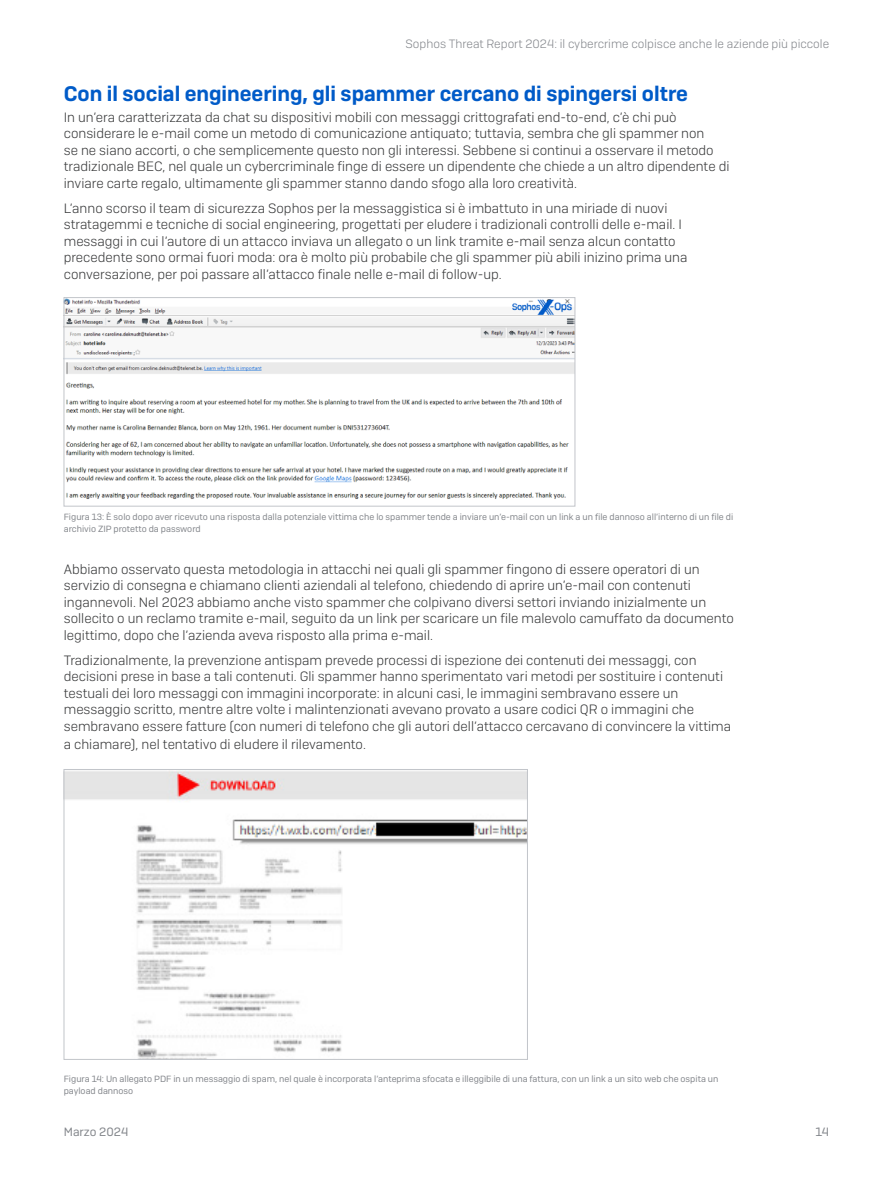
<style>
.page{position:relative;width:893px;height:1191px;background:#fff}
.page>*{position:absolute;margin:0;border:0;box-sizing:border-box;transform-origin:0 0}
.Subheading_1{font:600 21px "Sophos Sans";color:#005bc8}
.Body_Copy{font:300 13.5px/16.5px "Sophos Sans";color:#363738}
.t1{font:300 12px "Sophos Sans";color:#83868b}
.t2{font:12px "Sophos Sans";color:#83868b}
.Note{font:9px/12px "Sophos Sans";color:#83868b}
</style>
<div class="page">
<img style="left:66px;top:299px;width:507px;height:200px">
<div style="left:64px;top:297px;width:511px;height:209px;border:1px solid #c2c5ca"></div>
<img style="left:66px;top:771px;width:460px;height:286px">
<div style="left:64px;top:769px;width:464px;height:290px;border:1px solid #c2c5ca"></div>
<p class="t1" style="left:406px;top:36px;width:425px">Sophos Threat Report 2024: il cybercrime colpisce anche le aziende più piccole</p>
<p class="Subheading_1" style="left:64px;top:80px;width:626px">Con il social engineering, gli spammer cercano di spingersi oltre</p>
<p class="Body_Copy" style="left:64px;top:108px;width:667px">In un’era caratterizzata da chat su dispositivi mobili con messaggi crittografati end-to-end, c’è chi può considerare le e-mail come un metodo di comunicazione antiquato; tuttavia, sembra che gli spammer non<br>se ne siano accorti, o che semplicemente questo non gli interessi. Sebbene si continui a osservare il metodo tradizionale BEC, nel quale un cybercriminale finge di essere un dipendente che chiede a un altro dipendente di inviare carte regalo, ultimamente gli spammer stanno dando sfogo alla loro creatività.</p>
<p class="Body_Copy" style="left:64px;top:199px;width:625px">L’anno scorso il team di sicurezza Sophos per la messaggistica si è imbattuto in una miriade di nuovi stratagemmi e tecniche di social engineering, progettati per eludere i tradizionali controlli delle e-mail. I messaggi in cui l’autore di un attacco inviava un allegato o un link tramite e-mail senza alcun contatto precedente sono ormai fuori moda: ora è molto più probabile che gli spammer più abili inizino prima una conversazione, per poi passare all’attacco finale nelle e-mail di follow-up.</p>
<p class="Note" style="left:64px;top:510px;width:671px">Figura 13: È solo dopo aver ricevuto una risposta dalla potenziale vittima che lo spammer tende a inviare un’e-mail con un link a un file dannoso all’interno di un file di archivio ZIP protetto da password</p>
<p class="Body_Copy" style="left:64px;top:560px;width:672px">Abbiamo osservato questa metodologia in attacchi nei quali gli spammer fingono di essere operatori di un servizio di consegna e chiamano clienti aziendali al telefono, chiedendo di aprire un’e-mail con contenuti ingannevoli. Nel 2023 abbiamo anche visto spammer che colpivano diversi settori inviando inizialmente un sollecito o un reclamo tramite e-mail, seguito da un link per scaricare un file malevolo camuffato da documento legittimo, dopo che l’azienda aveva risposto alla prima e-mail.</p>
<p class="Body_Copy" style="left:64px;top:651px;width:669px">Tradizionalmente, la prevenzione antispam prevede processi di ispezione dei contenuti dei messaggi, con decisioni prese in base a tali contenuti. Gli spammer hanno sperimentato vari metodi per sostituire i contenuti testuali dei loro messaggi con immagini incorporate: in alcuni casi, le immagini sembravano essere un messaggio scritto, mentre altre volte i malintenzionati avevano provato a usare codici QR o immagini che sembravano essere fatture (con numeri di telefono che gli autori dell’attacco cercavano di convincere la vittima</p>
<p class="Body_Copy" style="left:64px;top:735px;width:304px">a chiamare), nel tentativo di eludere il rilevamento.</p>
<p class="Note" style="left:64px;top:1073px;width:656px">Figura 14: Un allegato PDF in un messaggio di spam, nel quale è incorporata l’anteprima sfocata e illeggibile di una fattura, con un link a un sito web che ospita un payload dannoso</p>
<p class="t2" style="left:64px;top:1124px;width:66px">Marzo 2024</p>
<p class="t2" style="left:816px;top:1124px;width:15px">14</p>
</div>
